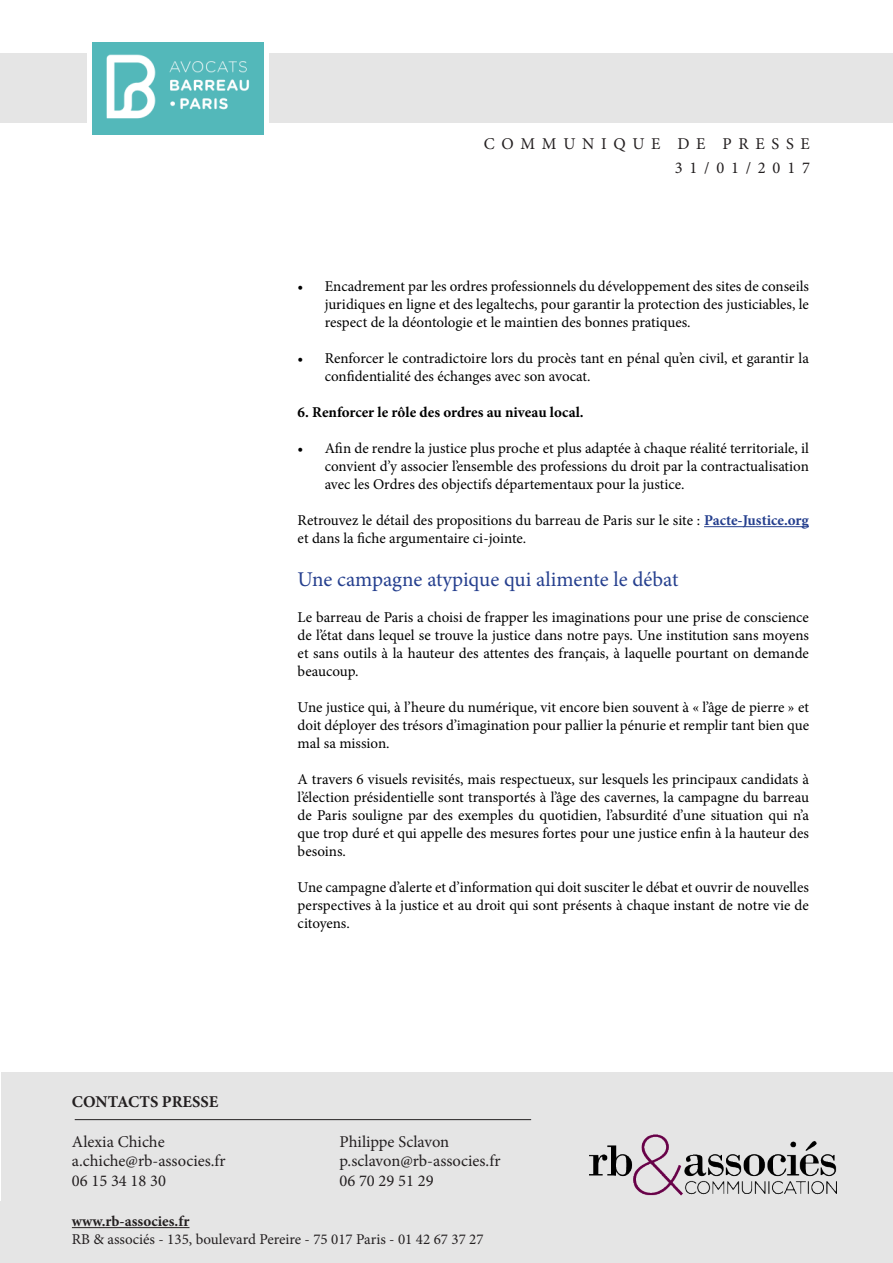
<style>
.page{position:relative;width:893px;height:1263px;background:#fff}
.page>*{position:absolute;margin:0;border:0;box-sizing:border-box;transform-origin:0 0}
.t1{font:21px "Minion Pro";color:#253f8e}
.t2{font:16.5px/19.8px "Minion Pro";color:#231f20}
.t3{font:16.5px/24px "Minion Pro";letter-spacing:.41em;color:#231f20;text-align:right}
.t4{font:700 16.5px "Minion Pro";color:#231f20}
.t5{font:15px/18px "Minion Pro";color:#000;text-align:justify}
.t6{font:15px/18px "Minion Pro";color:#231f20}
.t7{font:700 15px "Minion Pro";color:#000}
.s1{font-weight:700;color:#253f8e}
.s2{font-weight:700}
</style>
<div class="page">
<div style="left:1px;top:1072px;width:892px;height:191px;background:#e5e5e5"></div>
<img style="left:590px;top:1134px;width:247px;height:62px">
<hr style="left:72px;top:1227px;width:117px;height:1px;background:#231f20">
<hr style="left:75px;top:1119px;width:456px;height:1px;background:#231f20">
<hr style="left:704px;top:526px;width:105px;height:1px;background:#253f8e">
<hr style="left:0;top:1201px;width:1px;height:62px;background:#e5e5e5">
<hr style="left:0;top:53px;width:1px;height:69px;background:#e5e5e5">
<img style="left:92px;top:43px;width:172px;height:92px">
<div style="left:270px;top:53px;width:623px;height:69px;background:#e5e5e5"></div>
<div style="left:1px;top:53px;width:85px;height:69px;background:#e5e5e5"></div>
<p class="t3" style="left:484px;top:132px;width:328px">COMMUNIQUE DE PRESSE<br>31/01/2017</p>
<p class="t5" style="left:325px;top:277px;width:486px;text-indent:-27px">• Encadrement par les ordres professionnels du développement des sites de conseils juridiques en ligne et des legaltechs, pour garantir la protection des justiciables, le respect de la déontologie et le maintien des bonnes pratiques.</p>
<p class="t5" style="left:325px;top:349px;width:486px;text-indent:-27px">• Renforcer le contradictoire lors du procès tant en pénal qu’en civil, et garantir la confidentialité des échanges avec son avocat.</p>
<p class="t7" style="left:298px;top:402px;width:288px">6. Renforcer le rôle des ordres au niveau local.</p>
<p class="t5" style="left:325px;top:439px;width:486px;text-indent:-27px">• Afin de rendre la justice plus proche et plus adaptée à chaque réalité territoriale, il convient d’y associer l’ensemble des professions du droit par la contractualisation avec les Ordres des objectifs départementaux pour la justice.</p>
<p class="t5" style="left:298px;top:511px;width:513px">Retrouvez le détail des propositions du barreau de Paris sur le site : <span class="s1">Pacte-Justice.org </span>et dans la fiche argumentaire ci-jointe.</p>
<p class="t1" style="left:298px;top:566px;width:382px">Une campagne atypique qui alimente le débat</p>
<p class="t5" style="left:298px;top:609px;width:513px">Le barreau de Paris a choisi de frapper les imaginations pour une prise de conscience de l’état dans lequel se trouve la justice dans notre pays. Une institution sans moyens et sans outils à la hauteur des attentes des français, à laquelle pourtant on demande beaucoup.</p>
<p class="t5" style="left:298px;top:699px;width:513px">Une justice qui, à l’heure du numérique, vit encore bien souvent à « l’âge de pierre » et doit déployer des trésors d’imagination pour pallier la pénurie et remplir tant bien que mal sa mission.</p>
<p class="t5" style="left:298px;top:771px;width:513px">A travers 6 visuels revisités, mais respectueux, sur lesquels les principaux candidats à l’élection présidentielle sont transportés à l’âge des cavernes, la campagne du barreau de Paris souligne par des exemples du quotidien, l’absurdité d’une situation qui n’a que trop duré et qui appelle des mesures fortes pour une justice enfin à la hauteur des besoins.</p>
<p class="t5" style="left:298px;top:879px;width:513px">Une campagne d’alerte et d’information qui doit susciter le débat et ouvrir de nouvelles perspectives à la justice et au droit qui sont présents à chaque instant de notre vie de citoyens.</p>
<p class="t4" style="left:72px;top:1090px;width:148px">CONTACTS PRESSE</p>
<p class="t2" style="left:72px;top:1131px;width:94px">Alexia Chiche</p>
<p class="t2" style="left:72px;top:1151px;width:155px">a.chiche@rb-associes.fr<br>06 15 34 18 30</p>
<p class="t2" style="left:339px;top:1131px;width:163px">Philippe Sclavon p.sclavon@rb-associes.fr<br>06 70 29 51 29</p>
<p class="t6" style="left:72px;top:1212px;width:413px"><span class="s2">www.rb-associes.fr<br></span>RB &amp; associés - 135, boulevard Pereire - 75 017 Paris - 01 42 67 37 27</p>
</div>
